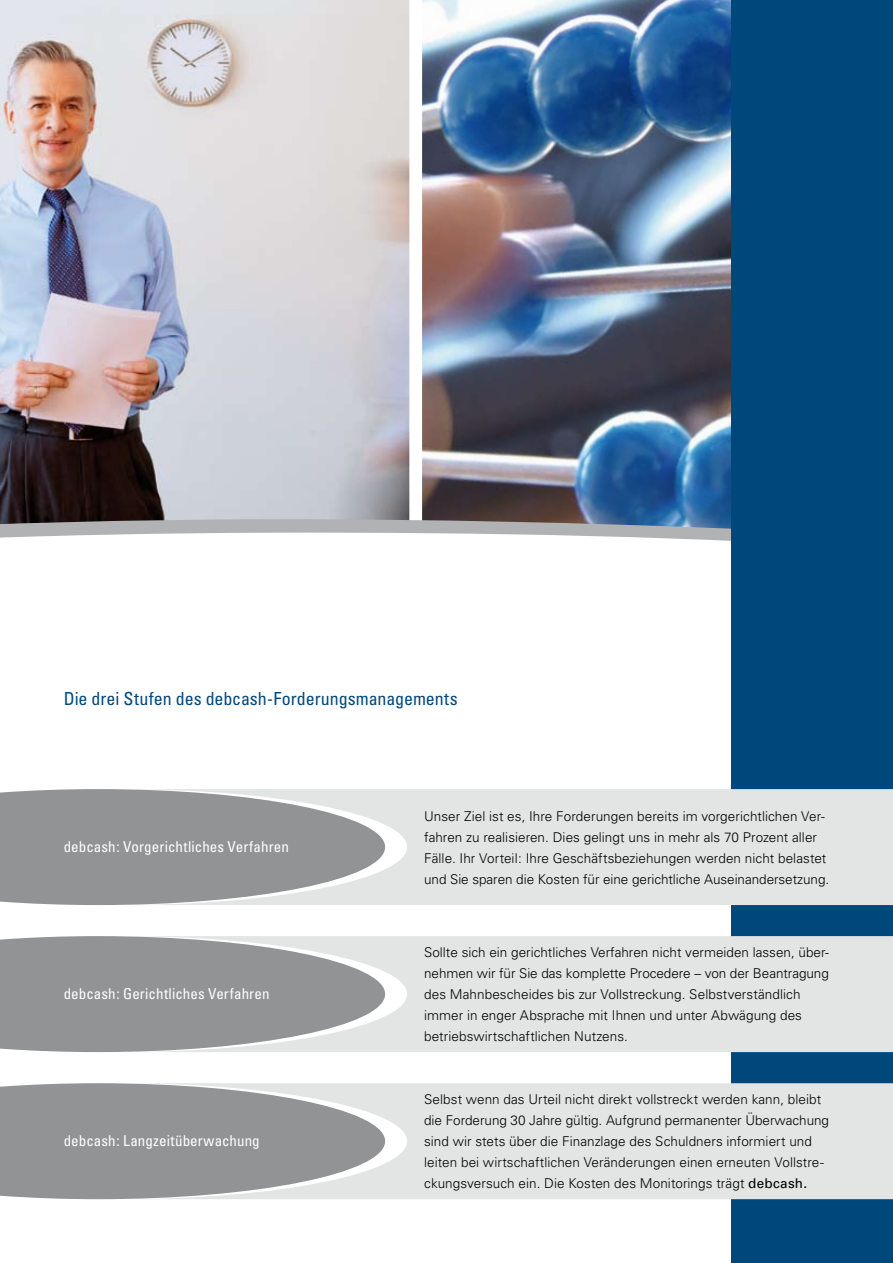
<style>
.page{position:relative;width:893px;height:1263px;background:#fff}
.page>*{position:absolute;margin:0;border:0;box-sizing:border-box;transform-origin:0 0}
.t1{font:condensed 18px "Univers";letter-spacing:-.005em;color:#00487c}
.t2{font:condensed 15px "Univers";letter-spacing:.005em;color:#fff}
.t3{font:300 13.5px/21px "Univers";color:#000}
.s1{font-weight:400}
</style>
<div class="page">
<img style="left:0;top:0;width:409px;height:519px">
<img style="left:422px;top:0;width:309px;height:519px">
<svg style="left:0;top:519px;width:731px;height:22px;fill:#b1b2b4"></svg>
<div style="left:731px;top:0;width:162px;height:1263px;background:#00487c"></div>
<div style="left:385px;top:936px;width:508px;height:116px;background:#e3e4e4"></div>
<svg style="left:0;top:936px;width:385px;height:116px;background:#9fa0a2"></svg>
<div style="left:385px;top:1083px;width:508px;height:116px;background:#e3e4e4"></div>
<svg style="left:0;top:1083px;width:385px;height:116px;background:#9fa0a2"></svg>
<div style="left:385px;top:789px;width:508px;height:116px;background:#e3e4e4"></div>
<svg style="left:0;top:789px;width:385px;height:116px;background:#9fa0a2"></svg>
<h1 class="t1" style="left:64px;top:687px;width:395px">Die drei Stufen des debcash-Forderungsmanagements</h1>
<p class="t2" style="left:64px;top:837px;width:227px">debcash: Vorgerichtliches Verfahren</p>
<p class="t2" style="left:64px;top:984px;width:207px">debcash: Gerichtliches Verfahren</p>
<p class="t2" style="left:64px;top:1131px;width:198px">debcash: Langzeitüberwachung</p>
<p class="t3" style="left:424px;top:805px;width:407px">Unser Ziel ist es, Ihre Forderungen bereits im vorgerichtlichen Ver&shy;fahren zu realisieren. Dies gelingt uns in mehr als 70 Prozent aller Fälle. Ihr Vorteil: Ihre Geschäftsbeziehungen werden nicht belastet und Sie sparen die Kosten für eine gerichtliche Auseinandersetzung.</p>
<p class="t3" style="left:424px;top:942px;width:406px">Sollte sich ein gerichtliches Verfahren nicht vermeiden lassen, über&shy;nehmen wir für Sie das komplette Procedere – von der Beantragung des Mahnbescheides bis zur Vollstreckung. Selbstverständlich immer in enger Absprache mit Ihnen und unter Abwägung des betriebswirtschaftlichen Nutzens.</p>
<p class="t3" style="left:424px;top:1089px;width:406px">Selbst wenn das Urteil nicht direkt vollstreckt werden kann, bleibt die Forderung 30 Jahre gültig. Aufgrund permanenter Überwa-chung sind wir stets über die Finanzlage des Schuldners informiert und leiten bei wirtschaftlichen Veränderungen einen erneuten Vollstre-- --c-kungsversuch ein. Die Kosten des Monitorings trägt <span class="s1">debcash.</span></p>
</div>
